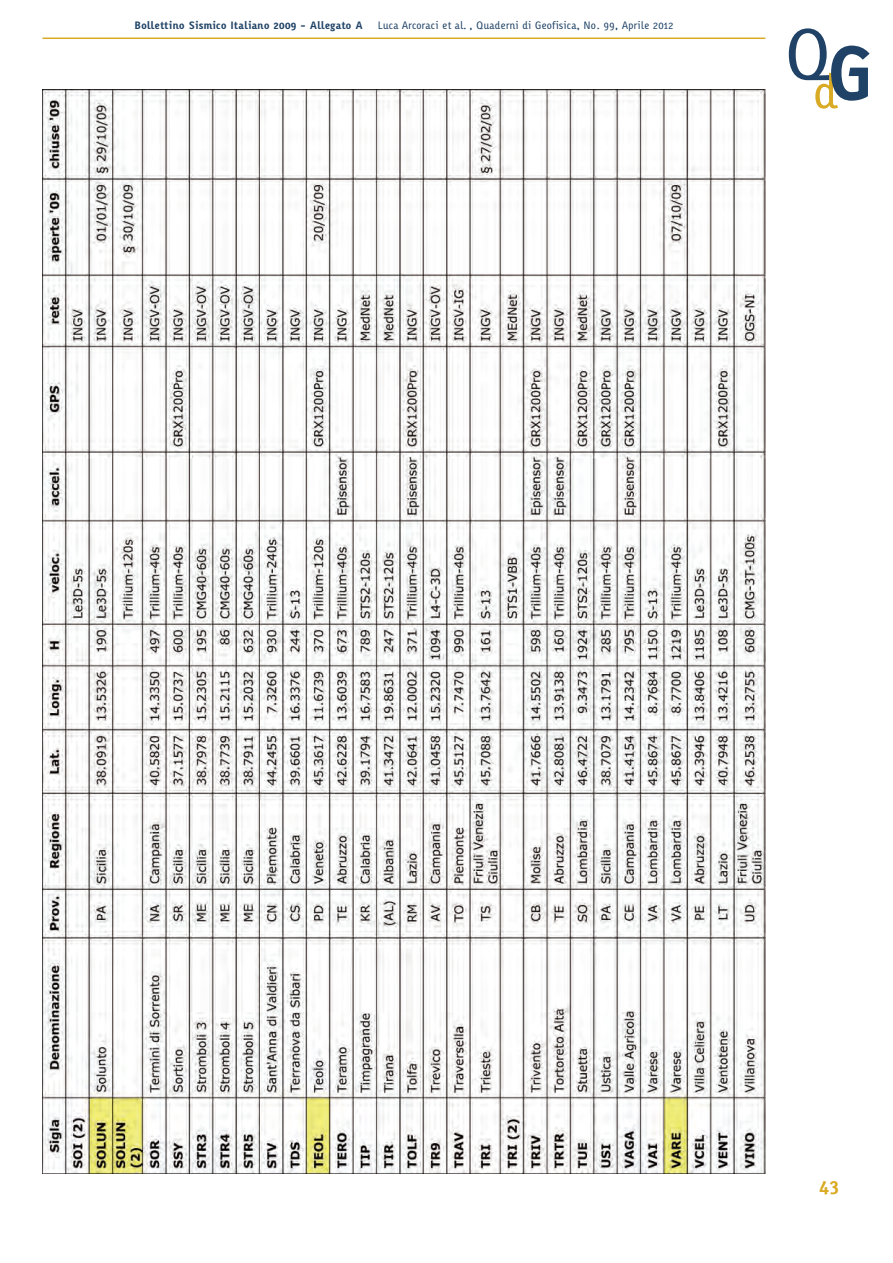
<style>
.page{position:relative;width:893px;height:1263px;background:#fff}
.page>*{position:absolute;margin:0;border:0;box-sizing:border-box;transform-origin:0 0}
.t1{font:700 18px "Karbid";color:#d9ab25}
.t2{font:10.5px "Karbid";color:#1f4266}
.t3{font:700 10.5px "Karbid";color:#1f4266}
</style>
<div class="page">
<svg style="left:789px;top:28px;width:81px;height:81px"></svg>
<hr style="left:43px;top:38px;width:722px;height:1px;background:#d9ab25">
<img style="left:43px;top:89px;width:722px;height:1085px">
<p class="t3" style="left:135px;top:20px;width:230px">Bollettino Sismico Italiano 2009 - Allegato A</p>
<p class="t2" style="left:378px;top:20px;width:297px">Luca Arcoraci et al. , Quaderni di Geofisica, No. 99, Aprile 2012</p>
<h1 class="t1" style="left:819px;top:1175px;width:21px">43</h1>
</div>
